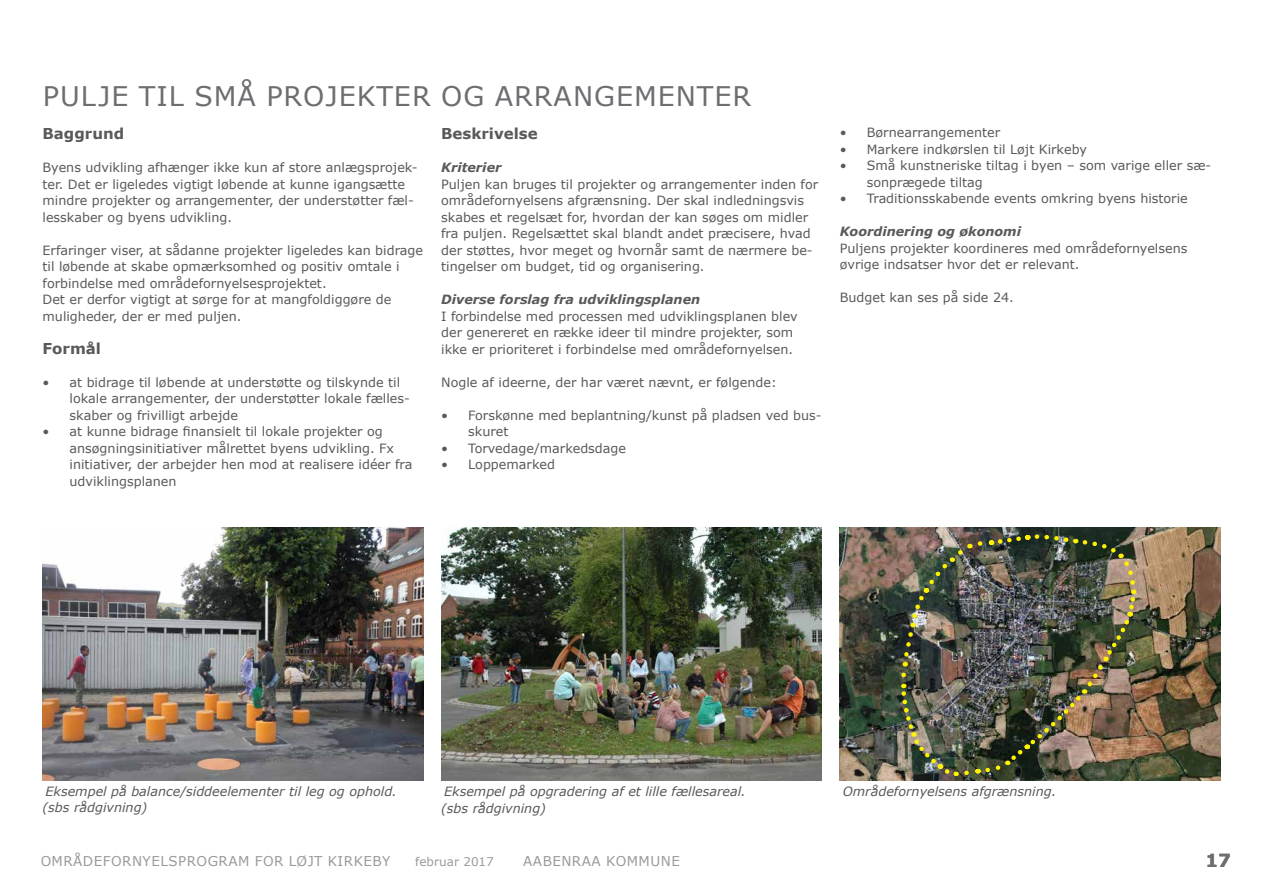
<style>
.page{position:relative;width:1263px;height:893px;background:#fff}
.page>*{position:absolute;margin:0;border:0;box-sizing:border-box;transform-origin:0 0}
.t1{font:27px "Verdana";letter-spacing:.035em;color:#6d6e71}
.t2{font:700 18px "Verdana";color:#6d6e71}
.t3{font:700 15px "Verdana";color:#58595b}
.t4{font:13.5px "Verdana";letter-spacing:.035em;color:#6d6e71}
.t5{font:12.75px/16.5px "Verdana";color:#58595b}
.t6{font:italic 12.75px/16.5px "Verdana";color:#58595b}
.t7{font:italic 700 12.75px "Verdana";color:#58595b}
.t8{font:12px "Verdana";color:#6d6e71}
</style>
<div class="page">
<img style="left:441px;top:527px;width:381px;height:253px">
<img style="left:43px;top:527px;width:380px;height:253px">
<img style="left:840px;top:527px;width:380px;height:253px">
<img style="left:899px;top:532px;width:239px;height:246px">
<h1 class="t1" style="left:43px;top:78px;width:710px">PULJE TIL SMÅ PROJEKTER OG ARRANGEMENTER</h1>
<p class="t3" style="left:43px;top:123px;width:83px">Baggrund</p>
<p class="t5" style="left:43px;top:159px;width:377px">Byens udvikling afhænger ikke kun af store anlægsprojek&shy;ter. Det er ligeledes vigtigt løbende at kunne igangsætte mindre projekter og arrangementer, der understøtter fæl&shy;lesskaber og byens udvikling.</p>
<p class="t5" style="left:43px;top:242px;width:382px">Erfaringer viser, at sådanne projekter ligeledes kan bidrage til løbende at skabe opmærksomhed og positiv omtale i forbindelse med områdefornyelsesprojektet.<br>Det er derfor vigtigt at sørge for at mangfoldiggøre de muligheder, der er med puljen.</p>
<p class="t3" style="left:43px;top:337px;width:60px">Formål</p>
<p class="t5" style="left:70px;top:374px;width:342px;text-indent:-27px">• at bidrage til løbende at understøtte og tilskynde til lokale arrangementer, der understøtter lokale fælles&shy;skaber og frivilligt arbejde</p>
<p class="t5" style="left:70px;top:423px;width:344px;text-indent:-27px">• at kunne bidrage finansielt til lokale projekter og ansøgningsinitiativer målrettet byens udvikling. Fx initiativer, der arbejder hen mod at realisere idéer fra udviklingsplanen</p>
<p class="t3" style="left:441px;top:123px;width:98px">Beskrivelse</p>
<p class="t7" style="left:441px;top:158px;width:62px">Kriterier</p>
<p class="t5" style="left:441px;top:176px;width:379px">Puljen kan bruges til projekter og arrangementer inden for områdefornyelsens afgrænsning. Der skal indledningsvis skabes et regelsæt for, hvordan der kan søges om midler fra puljen. Regelsættet skal blandt andet præcisere, hvad der støttes, hvor meget og hvornår samt de nærmere be&shy;tingelser om budget, tid og organisering.</p>
<p class="t7" style="left:441px;top:290px;width:261px">Diverse forslag fra udviklingsplanen</p>
<p class="t5" style="left:441px;top:307px;width:358px">I forbindelse med processen med udviklingsplanen blev der genereret en række ideer til mindre projekter, som ikke er prioriteret i forbindelse med områdefornyelsen.</p>
<p class="t5" style="left:441px;top:373px;width:337px">Nogle af ideerne, der har været nævnt, er følgende:</p>
<p class="t5" style="left:468px;top:406px;width:355px;text-indent:-27px">• Forskønne med beplantning/kunst på pladsen ved bus&shy;skuret</p>
<p class="t5" style="left:441px;top:439px;width:186px">• Torvedage/markedsdage</p>
<p class="t5" style="left:441px;top:456px;width:115px">• Loppemarked</p>
<p class="t5" style="left:840px;top:124px;width:162px">• Børnearrangementer</p>
<p class="t5" style="left:840px;top:141px;width:249px">• Markere indkørslen til Løjt Kirkeby</p>
<p class="t5" style="left:867px;top:157px;width:346px;text-indent:-27px">• Små kunstneriske tiltag i byen – som varige eller sæ&shy;sonprægede tiltag</p>
<p class="t5" style="left:840px;top:190px;width:349px">• Traditionsskabende events omkring byens historie</p>
<p class="t7" style="left:840px;top:223px;width:183px">Koordinering og økonomi</p>
<p class="t5" style="left:840px;top:240px;width:349px">Puljens projekter koordineres med områdefornyelsens øvrige indsatser hvor det er relevant.</p>
<p class="t5" style="left:840px;top:289px;width:176px">Budget kan ses på side 24.</p>
<p class="t6" style="left:43px;top:783px;width:356px">Eksempel på balance/siddeelementer til leg og ophold. (sbs rådgivning)</p>
<p class="t6" style="left:441px;top:783px;width:306px">Eksempel på opgradering af et lille fællesareal. (sbs rådgivning)</p>
<p class="t6" style="left:843px;top:783px;width:215px">Områdefornyelsens afgrænsning.</p>
<p class="t4" style="left:40px;top:852px;width:352px">OMRÅDEFORNYELSPROGRAM FOR LØJT KIRKEBY</p>
<p class="t8" style="left:415px;top:853px;width:80px">februar 2017</p>
<p class="t4" style="left:523px;top:852px;width:158px">AABENRAA KOMMUNE</p>
<h2 class="t2" style="left:1205px;top:847px;width:27px">17</h2>
</div>
